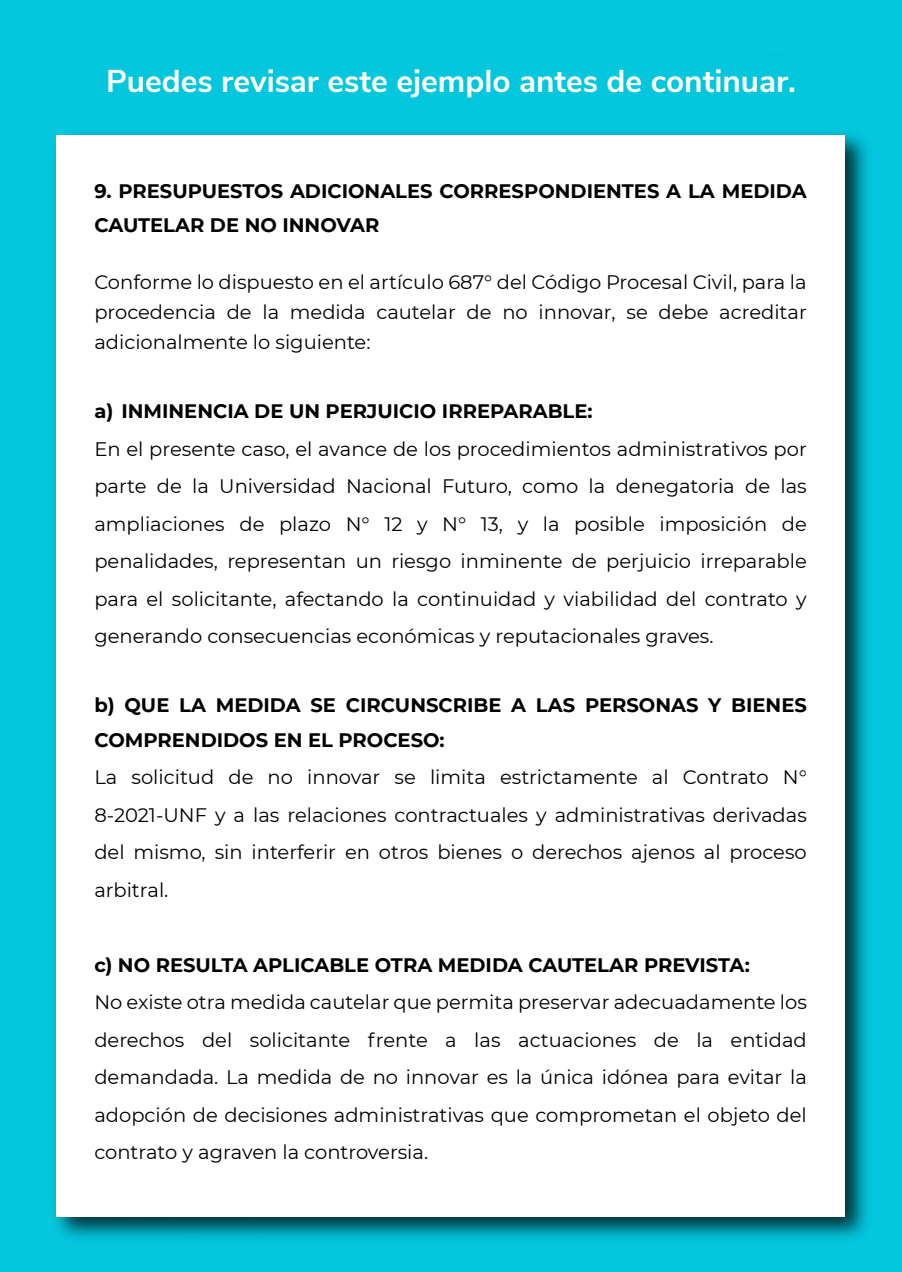
<style>
.page{position:relative;width:902px;height:1272px;background:#04c7de}
.page>*{position:absolute;margin:0;border:0;box-sizing:border-box;transform-origin:0 0}
.t1{font:700 31.5px "Nunito Sans";color:#fff}
.t2{font:19.5px/37.5px "Montserrat";color:#000;text-align:justify}
.t3{font:700 19.5px/34.5px "Montserrat";color:#000}
</style>
<div class="page">
<img style="left:54px;top:133px;width:814px;height:1108px">
<div style="left:56px;top:135px;width:789px;height:1081px;background:#fff"></div>
<h1 class="t1" style="left:106px;top:58px;width:691px">Puedes revisar este ejemplo antes de continuar.</h1>
<p class="t3" style="left:94px;top:172px;width:714px">9. PRESUPUESTOS ADICIONALES CORRESPONDIENTES A LA MEDIDA<br>CAUTELAR DE NO INNOVAR</p>
<p class="t2" style="left:94px;top:267px;width:714px;line-height:30px">Conforme lo dispuesto en el artículo 687° del Código Procesal Civil, para la procedencia de la medida cautelar de no innovar, se debe acreditar adicionalmente lo siguiente:</p>
<p class="t3" style="left:94px;top:393px;width:500px">a) INMINENCIA DE UN PERJUICIO IRREPARABLE:</p>
<p class="t2" style="left:94px;top:429px;width:714px">En el presente caso, el avance de los procedimientos administrativos por parte de la Universidad Nacional Futuro, como la denegatoria de las ampliaciones de plazo N° 12 y N° 13, y la posible imposición de penalidades, representan un riesgo inminente de perjuicio irreparable para el solicitante, afectando la continuidad y viabilidad del contrato y generando consecuencias económicas y reputacionales graves.</p>
<p class="t3" style="left:94px;top:687px;width:714px">b) QUE LA MEDIDA SE CIRCUNSCRIBE A LAS PERSONAS Y BIENES<br>COMPRENDIDOS EN EL PROCESO:</p>
<p class="t2" style="left:94px;top:758px;width:714px">La solicitud de no innovar se limita estrictamente al Contrato N° 8-2021-UNF y a las relaciones contractuales y administrativas derivadas del mismo, sin interferir en otros bienes o derechos ajenos al proceso arbitral.</p>
<p class="t3" style="left:94px;top:946px;width:657px">c) NO RESULTA APLICABLE OTRA MEDIDA CAUTELAR PREVISTA:</p>
<p class="t2" style="left:94px;top:983px;width:714px">No existe otra medida cautelar que permita preservar adecuadamente los derechos del solicitante frente a las actuaciones de la entidad demandada. La medida de no innovar es la única idónea para evitar la adopción de decisiones administrativas que comprometan el objeto del contrato y agraven la controversia.</p>
</div>
